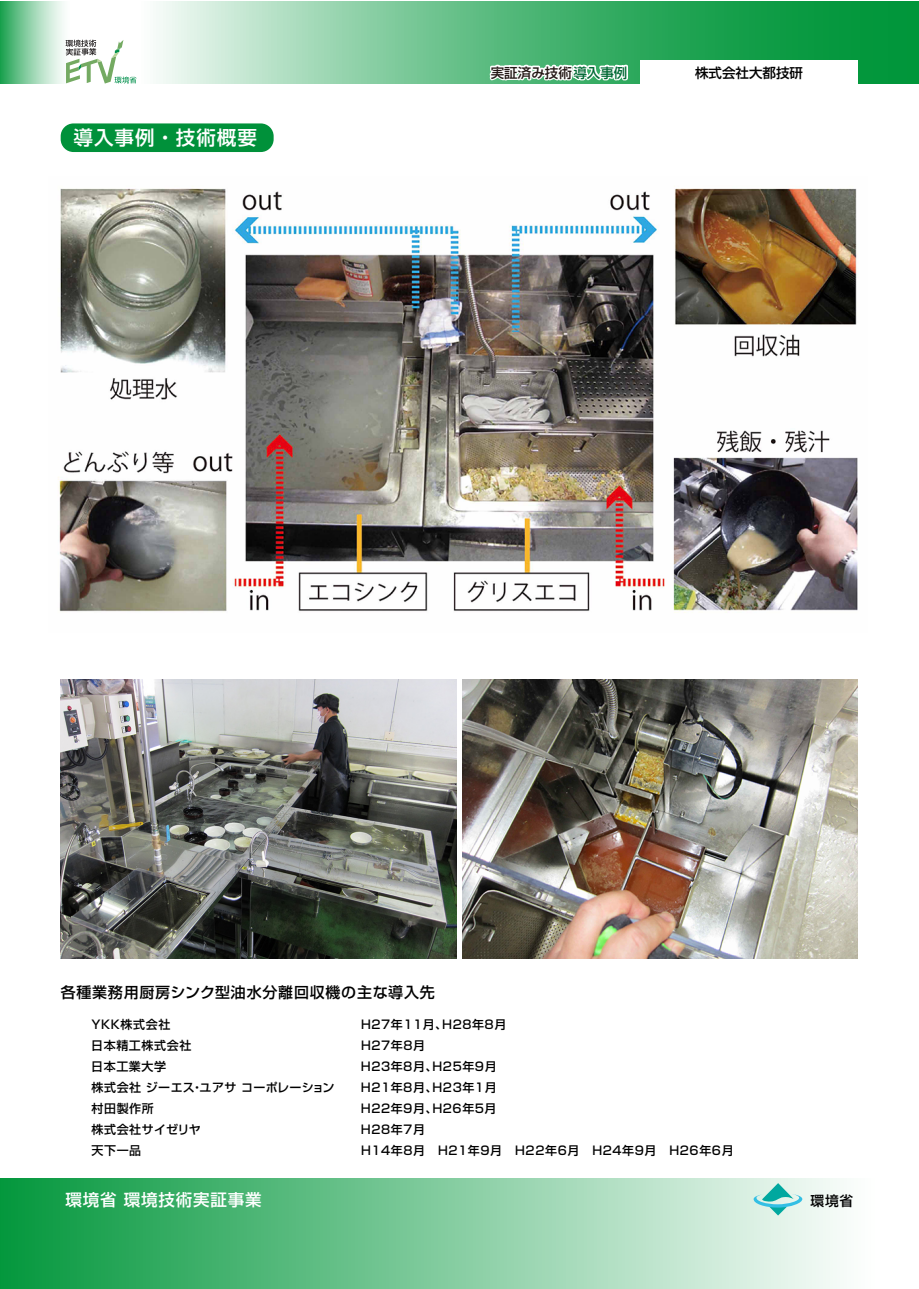
<style>
.page{position:relative;width:919px;height:1289px;background:#fff}
.page>*{position:absolute;margin:0;border:0;box-sizing:border-box;transform-origin:0 0}
.t1{font:500 19.5px "Shin Go Pro";letter-spacing:.05em;color:#fff}
.t2{font:500 16.5px "Shin Go Pro";letter-spacing:.05em;color:#fff}
.t3{font:500 15px "Shin Go Pro";letter-spacing:.05em;color:#000}
.t4{font:500 13.65px "Shin Go Pro";color:#000}
.t5{font:500 13.5px "Shin Go Pro";color:#000}
.t6{font:500 12px/21px "Shin Go Pro";letter-spacing:.05em;color:#000}
</style>
<div class="page">
<svg style="left:156px;top:1px;width:762px;height:82px;background:#62be86"></svg>
<div style="left:0;top:1px;width:71px;height:83px;background:linear-gradient(to right,#26a658,#fff)"></div>
<svg style="left:66px;top:40px;width:70px;height:44px"></svg>
<div style="left:640px;top:61px;width:217px;height:32px;background:#fff"></div>
<svg style="left:487px;top:61px;width:142px;height:23px"></svg>
<img style="left:61px;top:679px;width:395px;height:279px">
<div style="left:61px;top:123px;width:212px;height:29px;background:#00913a;border-radius:13px"></div>
<div style="left:0;top:1178px;width:877px;height:110px;background:linear-gradient(to right,#04983d,#fff)"></div>
<svg style="left:752px;top:1182px;width:51px;height:33px;background:#a4dfda"></svg>
<img style="left:58px;top:186px;width:800px;height:427px">
<img style="left:462px;top:679px;width:395px;height:279px">
<h1 class="t1" style="left:74px;top:121px;width:185px">導入事例・技術概要</h1>
<p class="t5" style="left:491px;top:61px;width:138px">実証済み技術導入事例</p>
<p class="t5" style="left:695px;top:62px;width:109px">株式会社大都技研</p>
<p class="t3" style="left:61px;top:979px;width:375px">各種業務用厨房シンク型油水分離回収機の主な導入先</p>
<p class="t6" style="left:91px;top:1012px;width:245px">YKK株式会社<br>日本精工株式会社<br>日本工業大学<br>株式会社 ジーエス・ユアサ コーポレーション村田製作所<br>株式会社サイゼリヤ<br>天下一品</p>
<p class="t6" style="left:360px;top:1012px;width:375px">H27年11月、Ｈ28年８月<br>H27年8月<br>Ｈ23年８月、H25年9月<br>Ｈ21年８月、H23年1月<br>Ｈ22年９月、Ｈ26年５月<br>Ｈ28年７月<br>H14年8月　H21年9月　H22年6月　H24年9月　H26年6月</p>
<h2 class="t2" style="left:66px;top:1186px;width:198px">環境省 環境技術実証事業</h2>
<p class="t4" style="left:810px;top:1189px;width:44px">環境省</p>
</div>
